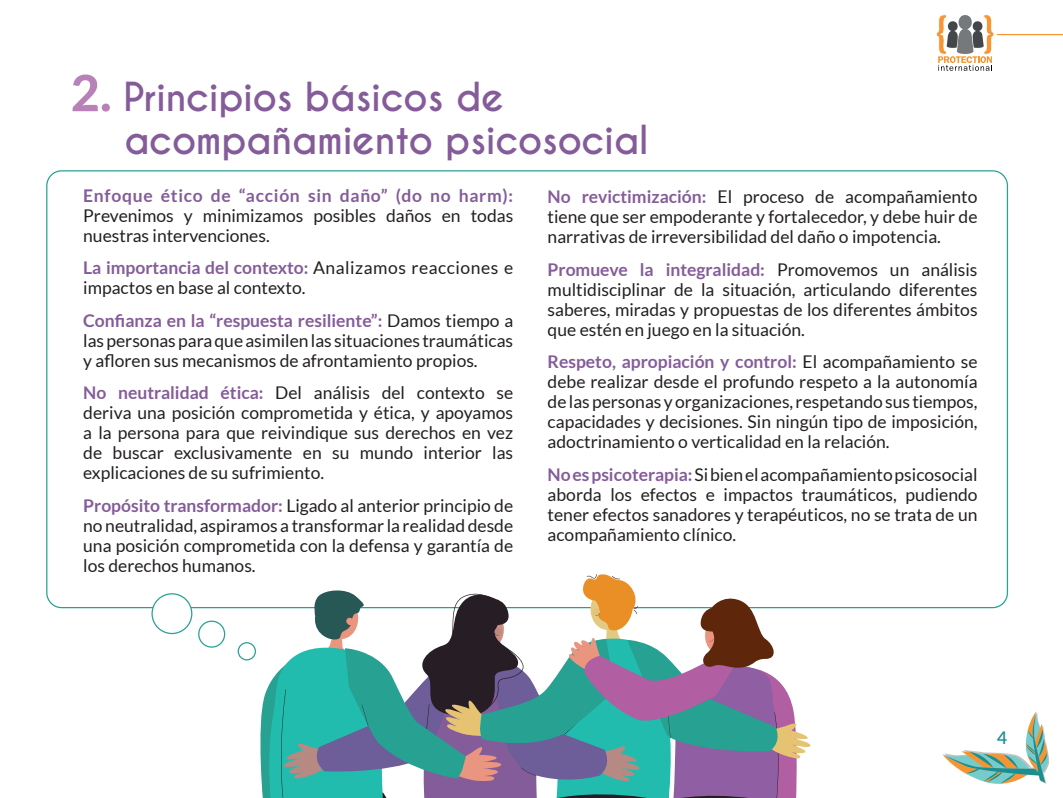
<style>
.page{position:relative;width:1063px;height:798px;background:#fff}
.page>*{position:absolute;margin:0;border:0;box-sizing:border-box;transform-origin:0 0}
.t1{font:700 37.5px/42.5px "Caviar Dreams";letter-spacing:-.01em;color:#845c99}
.t2{font:17.5px/20px "Lato";color:#231f20;text-align:justify}
.t3{font:700 17.5px "Lato";letter-spacing:.04em;color:#845c99}
.t4{font:600 17.5px "Lato";color:#1a8f91}
.s1{font-family:"Lato";font-weight:800;font-size:50px;color:#b881b8}
.s2{font-weight:700;color:#845c99}
</style>
<div class="page">
<svg style="left:937px;top:14px;width:57px;height:57px"></svg>
<hr style="left:997px;top:34px;width:66px;height:1px;background:#f79632">
<svg style="left:942px;top:711px;width:107px;height:72px"></svg>
<div style="left:151px;top:593px;width:41px;height:41px;border:1px solid #27a192;border-radius:50%"></div>
<div style="left:198px;top:620px;width:27px;height:27px;border:1px solid #27a192;border-radius:50%"></div>
<div style="left:238px;top:642px;width:18px;height:18px;border:1px solid #27a192;border-radius:50%"></div>
<svg style="left:256px;top:574px;width:565px;height:223px"></svg>
<h1 class="t1" style="left:124px;top:77px;width:526px;text-indent:-53px"><span class="s1">2.</span> Principios básicos de acompañamiento psicosocial</h1>
<p class="t3" style="left:83px;top:185px;width:431px">Enfoque ético de “acción sin daño” (do no harm):</p>
<p class="t2" style="left:83px;top:205px;width:431px">Prevenimos y minimizamos posibles daños en todas nuestras intervenciones.</p>
<p class="t2" style="left:83px;top:258px;width:431px"><span class="s2">La importancia del contexto:</span> Analizamos reacciones e impactos en base al contexto.</p>
<p class="t2" style="left:83px;top:310px;width:431px"><span class="s2">Confianza en la “respuesta resiliente”:</span> Damos tiempo a las personas para que asimilen las situaciones traumáticas y afloren sus mecanismos de afrontamiento propios.</p>
<p class="t2" style="left:83px;top:383px;width:431px"><span class="s2">No neutralidad ética:</span> Del análisis del contexto se deriva una posición comprometida y ética, y apoyamos a la persona para que reivindique sus derechos en vez de buscar exclusivamente en su mundo interior las explicaciones de su sufrimiento.</p>
<p class="t2" style="left:83px;top:495px;width:431px"><span class="s2">Propósito transformador:</span> Ligado al anterior principio de no neutralidad, aspiramos a transformar la realidad desde una posición comprometida con la defensa y garantía de los derechos humanos.</p>
<p class="t2" style="left:548px;top:186px;width:431px"><span class="s2">No revictimización:</span> El proceso de acompañamiento tiene que ser empoderante y fortalecedor, y debe huir de narrativas de irreversibilidad del daño o impotencia.</p>
<p class="t2" style="left:548px;top:259px;width:431px"><span class="s2">Promueve la integralidad:</span> Promovemos un análisis multidisciplinar de la situación, articulando diferentes saberes, miradas y propuestas de los diferentes ámbitos que estén en juego en la situación.</p>
<p class="t2" style="left:548px;top:351px;width:431px"><span class="s2">Respeto, apropiación y control:</span> El acompañamiento se debe realizar desde el profundo respeto a la autonomía de las personas y organizaciones, respetando sus tiempos, capacidades y decisiones. Sin ningún tipo de imposición, adoctrinamiento o verticalidad en la relación.</p>
<p class="t2" style="left:548px;top:464px;width:431px"><span class="s2">No es psicoterapia:</span>Si bien el acompañamiento psicosocial aborda los efectos e impactos traumáticos, pudiendo tener efectos sanadores y terapéuticos, no se trata de un acompañamiento clínico.</p>
<p class="t4" style="left:997px;top:724px;width:12px">4</p>
</div>
